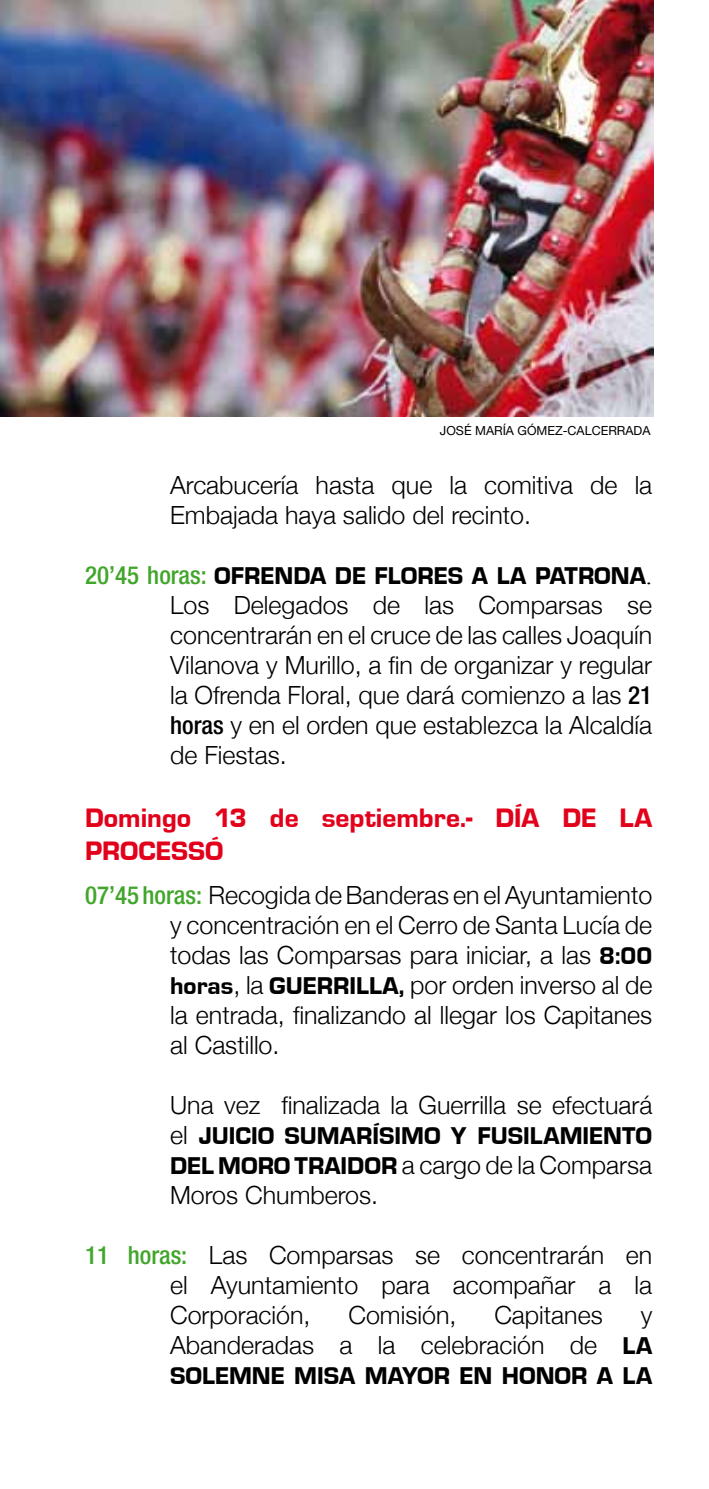
<style>
.page{position:relative;width:709px;height:1489px;background:#fff}
.page>*{position:absolute;margin:0;border:0;box-sizing:border-box;transform-origin:0 0}
.t1{font:27.5px/33px "Eurostile T Heav";color:#e2001a}
.t2{font:300 25px/30px "Helvetica Neue";color:#000;text-align:justify}
.t3{font:25px "Eurostile T Heav";color:#000}
.t4{font:12.5px "Helvetica Neue";color:#000}
.s1{font-family:"Helvetica Neue";font-weight:500;font-stretch:condensed;color:#41a62b}
.s2{font-family:"Times New Roman"}
.s3{font-weight:500;font-stretch:condensed}
.s4{font-weight:500;font-stretch:condensed;color:#41a62b}
.s5{font-family:"Eurostile T Heav";font-weight:400}
.s6{font-family:"Helvetica Neue";font-weight:300}
</style>
<div class="page">
<img style="left:0;top:0;width:653px;height:416px">
<p class="t4" style="left:440px;top:423px;width:212px">JOSÉ MARÍA GÓMEZ-CALCERRADA</p>
<p class="t2" style="left:170px;top:469px;width:483px">Arcabucería hasta que la comitiva de la<br>Embajada haya salido del recinto.</p>
<p class="t3" style="left:85px;top:561px;width:568px"><span class="s1">20’45 horas:</span> OFRENDA DE FLORES A LA PATRONA<span class="s2">.</span></p>
<p class="t2" style="left:170px;top:589px;width:483px">Los Delegados de las Comparsas se concentrarán en el cruce de las calles Joaquín Vilanova y Murillo, a fin de organizar y regular la Ofrenda Floral, que dará comienzo a las <span class="s3">21 horas</span> y en el orden que establezca la Alcaldía de Fiestas.</p>
<p class="t1" style="left:85px;top:801px;width:568px">Domingo 13 de septiembre.- DÍA DE LA<br>PROCESSÓ</p>
<p class="t2" style="left:170px;top:879px;width:483px;text-indent:-85px"><span class="s4">07’45 horas:</span> Recogida de Banderas en el Ayuntamiento y concentración en el Cerro de Santa Lucía de todas las Comparsas para iniciar, a las <span class="s5">8:00 horas</span>, la <span class="s5">GUERRILLA,</span> por orden inverso al de la entrada, finalizando al llegar los Capitanes al Castillo.</p>
<p class="t2" style="left:170px;top:1089px;width:483px">Una vez finalizada la Guerrilla se efectuará</p>
<p class="t3" style="left:170px;top:1122px;width:483px"><span class="s6">el</span> JUICIO SUMARÍSIMO Y FUSILAMIENTO</p>
<p class="t2" style="left:170px;top:1149px;width:483px"><span class="s5">DEL MORO TRAIDOR</span> a cargo de la Comparsa<br>Moros Chumberos.</p>
<p class="t2" style="left:170px;top:1239px;width:483px;text-indent:-85px"><span class="s4">11 horas:</span> Las Comparsas se concentrarán en el Ayuntamiento para acompañar a la Corporación,</p>
<p class="t2" style="left:348px;top:1299px;width:109px">Comisión,</p>
<p class="t2" style="left:494px;top:1299px;width:110px">Capitanes</p>
<p class="t2" style="left:170px;top:1299px;width:483px;text-align:right">y<br>Abanderadas a la celebración de <span class="s5">LA</span></p>
<p class="t3" style="left:170px;top:1362px;width:483px">SOLEMNE MISA MAYOR EN HONOR A LA</p>
</div>
